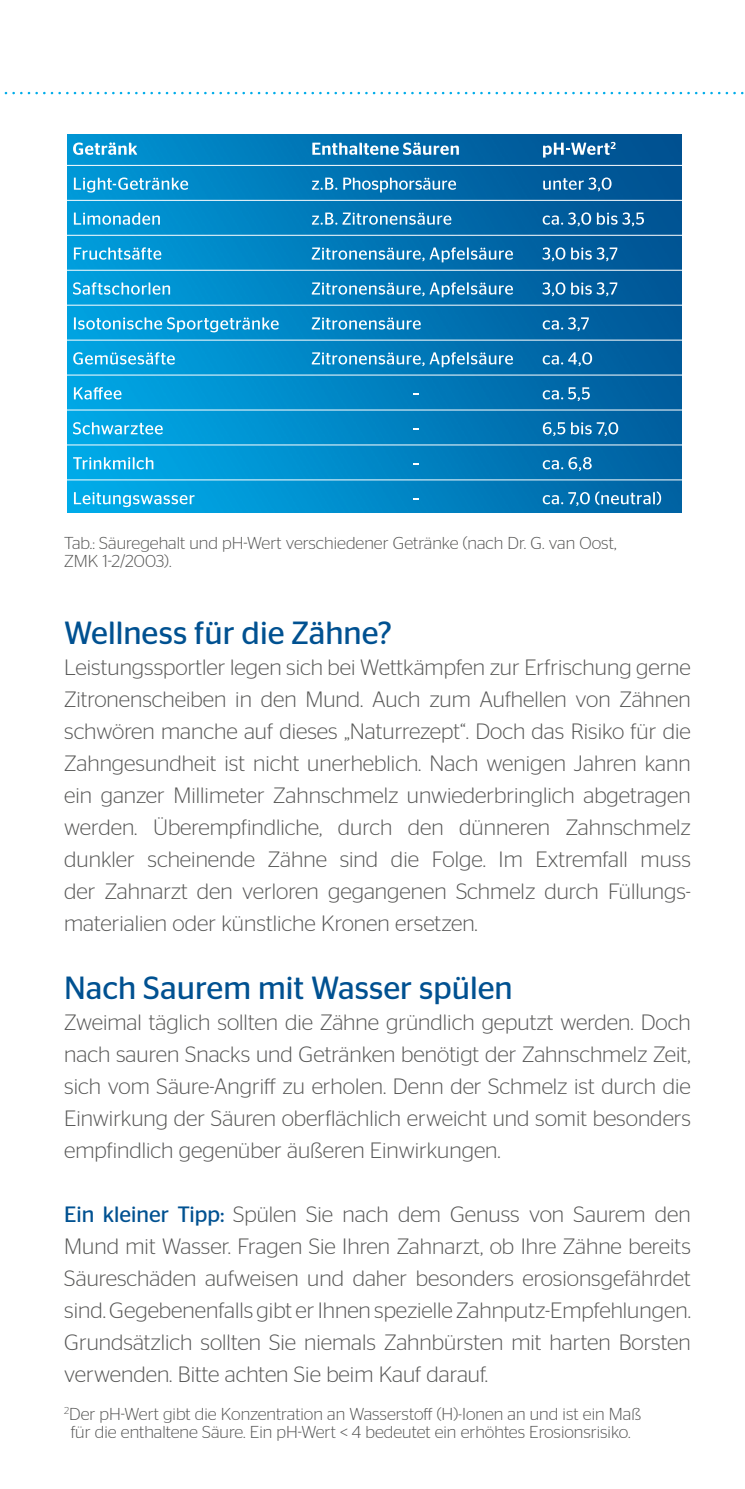
<style>
.page{position:relative;width:745px;height:1489px;background:#fff}
.page>*{position:absolute;margin:0;border:0;box-sizing:border-box;transform-origin:0 0}
.t1{font:32px "Stag Sans";color:#005191}
.t2{font:300 22.25px/32px "Stag Sans";color:#575756;text-align:justify}
.t3{font:300 17.25px/18.5px "Stag Sans";color:#575756}
.s1{font-weight:400;color:#005191}
</style>
<div class="page">
<svg style="left:4px;top:92px;width:740px;height:2px"></svg>
<img style="left:67px;top:134px;width:614px;height:378px">
<hr style="left:64px;top:165px;width:236px;height:1px;background:#fff">
<hr style="left:300px;top:165px;width:231px;height:1px;background:#fff">
<hr style="left:531px;top:165px;width:153px;height:1px;background:#fff">
<hr style="left:64px;top:200px;width:236px;height:1px;background:#fff">
<hr style="left:300px;top:200px;width:231px;height:1px;background:#fff">
<hr style="left:531px;top:200px;width:153px;height:1px;background:#fff">
<hr style="left:64px;top:235px;width:236px;height:1px;background:#fff">
<hr style="left:300px;top:235px;width:231px;height:1px;background:#fff">
<hr style="left:531px;top:235px;width:153px;height:1px;background:#fff">
<hr style="left:64px;top:270px;width:236px;height:1px;background:#fff">
<hr style="left:300px;top:270px;width:231px;height:1px;background:#fff">
<hr style="left:531px;top:270px;width:153px;height:1px;background:#fff">
<hr style="left:64px;top:305px;width:236px;height:1px;background:#fff">
<hr style="left:300px;top:305px;width:231px;height:1px;background:#fff">
<hr style="left:531px;top:305px;width:153px;height:1px;background:#fff">
<hr style="left:64px;top:340px;width:236px;height:1px;background:#fff">
<hr style="left:300px;top:340px;width:231px;height:1px;background:#fff">
<hr style="left:531px;top:340px;width:153px;height:1px;background:#fff">
<hr style="left:64px;top:374px;width:236px;height:1px;background:#fff">
<hr style="left:300px;top:374px;width:231px;height:1px;background:#fff">
<hr style="left:531px;top:374px;width:153px;height:1px;background:#fff">
<hr style="left:64px;top:409px;width:236px;height:1px;background:#fff">
<hr style="left:300px;top:409px;width:231px;height:1px;background:#fff">
<hr style="left:531px;top:409px;width:153px;height:1px;background:#fff">
<hr style="left:64px;top:444px;width:236px;height:1px;background:#fff">
<hr style="left:300px;top:444px;width:231px;height:1px;background:#fff">
<hr style="left:531px;top:444px;width:153px;height:1px;background:#fff">
<hr style="left:64px;top:479px;width:236px;height:1px;background:#fff">
<hr style="left:300px;top:479px;width:231px;height:1px;background:#fff">
<hr style="left:531px;top:479px;width:153px;height:1px;background:#fff">
<svg style="left:73px;top:142px;width:64px;height:13px"></svg>
<svg style="left:312px;top:142px;width:146px;height:13px"></svg>
<svg style="left:542px;top:142px;width:73px;height:15px"></svg>
<svg style="left:74px;top:177px;width:114px;height:15px;background:#44aedc"></svg>
<svg style="left:312px;top:178px;width:25px;height:12px"></svg>
<svg style="left:343px;top:178px;width:113px;height:14px;background:#4a97c4"></svg>
<svg style="left:543px;top:177px;width:68px;height:14px"></svg>
<svg style="left:74px;top:212px;width:86px;height:13px"></svg>
<svg style="left:312px;top:212px;width:139px;height:13px;background:#489ac7"></svg>
<svg style="left:542px;top:212px;width:101px;height:14px"></svg>
<svg style="left:74px;top:247px;width:87px;height:13px"></svg>
<svg style="left:311px;top:247px;width:201px;height:15px;background:#4094c4"></svg>
<svg style="left:542px;top:247px;width:75px;height:14px"></svg>
<svg style="left:73px;top:282px;width:97px;height:12px"></svg>
<svg style="left:311px;top:282px;width:201px;height:15px;background:#4097c6"></svg>
<svg style="left:542px;top:282px;width:75px;height:14px"></svg>
<svg style="left:74px;top:317px;width:204px;height:15px;background:#42b1df"></svg>
<svg style="left:311px;top:317px;width:109px;height:12px"></svg>
<svg style="left:542px;top:317px;width:46px;height:14px"></svg>
<svg style="left:73px;top:352px;width:102px;height:12px"></svg>
<svg style="left:311px;top:352px;width:201px;height:15px;background:#409bca"></svg>
<svg style="left:542px;top:352px;width:49px;height:14px"></svg>
<svg style="left:74px;top:387px;width:47px;height:12px"></svg>
<svg style="left:542px;top:387px;width:47px;height:14px"></svg>
<svg style="left:73px;top:422px;width:90px;height:12px"></svg>
<svg style="left:413px;top:428px;width:6px;height:2px"></svg>
<svg style="left:542px;top:422px;width:76px;height:14px"></svg>
<svg style="left:73px;top:457px;width:80px;height:12px"></svg>
<svg style="left:413px;top:463px;width:6px;height:2px"></svg>
<svg style="left:542px;top:457px;width:49px;height:14px"></svg>
<svg style="left:74px;top:492px;width:120px;height:15px;background:#42bdeb"></svg>
<svg style="left:413px;top:498px;width:6px;height:2px"></svg>
<svg style="left:542px;top:491px;width:118px;height:15px;background:#3b8dbe"></svg>
<p class="t3" style="left:64px;top:533px;width:553px">Tab.: Säuregehalt und pH-Wert verschiedener Getränke (nach Dr. G. van Oost,<br>ZMK 1-2/2003).</p>
<h1 class="t1" style="left:64px;top:615px;width:329px">Wellness für die Zähne?</h1>
<p class="t2" style="left:64px;top:651px;width:627px">Leistungssportler legen sich bei Wettkämpfen zur Erfrischung gerne Zitronenscheiben in den Mund. Auch zum Aufhellen von Zähnen schwören manche auf dieses „Naturrezept“. Doch das Risiko für die Zahngesundheit ist nicht unerheblich. Nach wenigen Jahren kann ein ganzer Millimeter Zahnschmelz unwiederbringlich abgetragen werden. Überempfindliche, durch den dünneren Zahnschmelz dunkler scheinende Zähne sind die Folge. Im Extremfall muss der Zahnarzt den verloren gegangenen Schmelz durch Füllungs&shy;materialien oder künstliche Kronen ersetzen.</p>
<h1 class="t1" style="left:64px;top:969px;width:450px">Nach Saurem mit Wasser spülen</h1>
<p class="t2" style="left:64px;top:1005px;width:627px">Zweimal täglich sollten die Zähne gründlich geputzt werden. Doch nach sauren Snacks und Getränken benötigt der Zahnschmelz Zeit, sich vom Säure-Angriff zu erholen. Denn der Schmelz ist durch die Einwirkung der Säuren oberflächlich erweicht und somit besonders empfindlich gegenüber äußeren Einwirkungen.</p>
<p class="t2" style="left:64px;top:1197px;width:627px"><span class="s1">Ein kleiner Tipp:</span> Spülen Sie nach dem Genuss von Saurem den Mund mit Wasser. Fragen Sie Ihren Zahnarzt, ob Ihre Zähne bereits Säureschäden aufweisen und daher besonders erosionsgefährdet sind. Gegebenenfalls gibt er Ihnen spezielle Zahnputz-Empfehlungen.<br>Grundsätzlich sollten Sie niemals Zahnbürsten mit harten Borsten verwenden. Bitte achten Sie beim Kauf darauf.</p>
<p class="t3" style="left:64px;top:1403px;width:578px;text-align:center"><sup>2</sup>Der pH-Wert gibt die Konzentration an Wasserstoff (H)-Ionen an und ist ein Maß für die enthaltene Säure. Ein pH-Wert &lt; 4 bedeutet ein erhöhtes Erosionsrisiko.</p>
</div>
